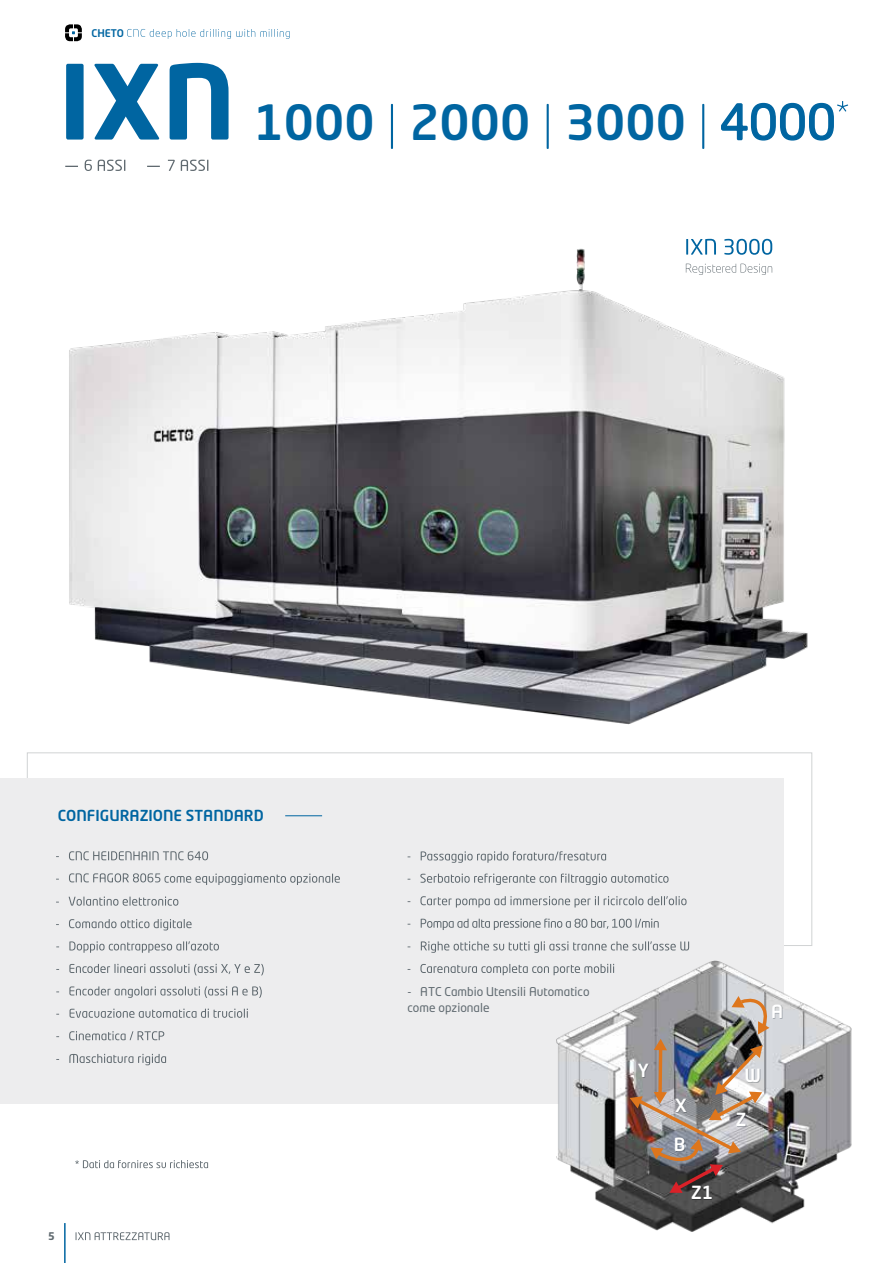
<style>
.page{position:relative;width:893px;height:1263px;background:#fff}
.page>*{position:absolute;margin:0;border:0;box-sizing:border-box;transform-origin:0 0}
.t1{font:500 48px "Neo Tech Std";color:#0065a1}
.t2{font:500 18px/39px "Neo Tech Std";color:#fff}
.t3{font:500 15px "Neo Tech Std";color:#0065a1}
.t4{font:12px/16.5px "Neo Tech Std";color:#606a70}
.t5{font:500 10.5px "Neo Tech Std";color:#0065a1}
.t6{font:700 10.5px "Neo Tech Std";color:#606a70}
.s1{font-weight:700;font-size:102px}
</style>
<div class="page">
<svg style="left:27px;top:752px;width:786px;height:194px"></svg>
<div style="left:0;top:778px;width:784px;height:325px;background:#ededee"></div>
<img style="left:556px;top:960px;width:296px;height:272px">
<svg style="left:56px;top:941px;width:163px;height:12px"></svg>
<svg style="left:56px;top:964px;width:208px;height:11px"></svg>
<svg style="left:56px;top:986px;width:206px;height:12px"></svg>
<svg style="left:56px;top:1008px;width:192px;height:10px"></svg>
<svg style="left:69px;top:1031px;width:95px;height:9px"></svg>
<svg style="left:56px;top:1054px;width:110px;height:11px"></svg>
<svg style="left:408px;top:851px;width:198px;height:12px"></svg>
<svg style="left:408px;top:873px;width:260px;height:12px"></svg>
<svg style="left:408px;top:896px;width:278px;height:11px"></svg>
<svg style="left:421px;top:918px;width:238px;height:12px"></svg>
<svg style="left:408px;top:941px;width:281px;height:12px"></svg>
<svg style="left:408px;top:964px;width:206px;height:11px"></svg>
<svg style="left:56px;top:851px;width:284px;height:34px"></svg>
<svg style="left:56px;top:896px;width:122px;height:10px"></svg>
<svg style="left:56px;top:919px;width:136px;height:11px"></svg>
<svg style="left:76px;top:1232px;width:93px;height:8px"></svg>
<hr style="left:64px;top:1223px;width:2px;height:40px;background:#0065a1">
<hr style="left:391px;top:104px;width:2px;height:45px;background:#0065a1">
<hr style="left:547px;top:104px;width:2px;height:45px;background:#0065a1">
<hr style="left:702px;top:104px;width:2px;height:45px;background:#0065a1">
<svg style="left:721px;top:101px;width:127px;height:40px"></svg>
<svg style="left:65px;top:166px;width:13px;height:1px"></svg>
<svg style="left:85px;top:160px;width:123px;height:11px"></svg>
<hr style="left:285px;top:815px;width:37px;height:1px;background:#0065a1">
<svg style="left:127px;top:29px;width:163px;height:10px"></svg>
<svg style="left:65px;top:24px;width:17px;height:17px"></svg>
<hr style="left:0;top:0;width:1px;height:421px;background:#0080bb">
<svg style="left:686px;top:239px;width:86px;height:5px"></svg>
<svg style="left:773px;top:1005px;width:9px;height:13px"></svg>
<svg style="left:692px;top:1194px;width:20px;height:6px"></svg>
<img style="left:630px;top:996px;width:140px;height:198px">
<svg style="left:75px;top:1160px;width:133px;height:8px"></svg>
<img style="left:69px;top:244px;width:739px;height:481px">
<p class="t5" style="left:92px;top:26px;width:34px">CHETO</p>
<h1 class="t1" style="left:59px;top:92px;width:628px"><span class="s1">IXN</span> 1000 2000 3000</h1>
<p class="t3" style="left:58px;top:806px;width:208px">CONFIGURAZIONE STANDARD</p>
<p class="t6" style="left:48px;top:1229px;width:8px">5</p>
<p class="t4" style="left:408px;top:983px;width:183px">- ATC Cambio Utensili Automatico come opzionale</p>
<h2 class="t2" style="left:638px;top:1050px;width:13px">Y</h2>
<h2 class="t2" style="left:674px;top:1085px;width:14px">X<br>B</h2>
<h2 class="t2" style="left:691px;top:1173px;width:23px">Z1</h2>
<h2 class="t2" style="left:771px;top:991px;width:14px">A</h2>
<h2 class="t2" style="left:744px;top:1055px;width:18px">W</h2>
<h2 class="t2" style="left:736px;top:1099px;width:12px">Z</h2>
</div>
